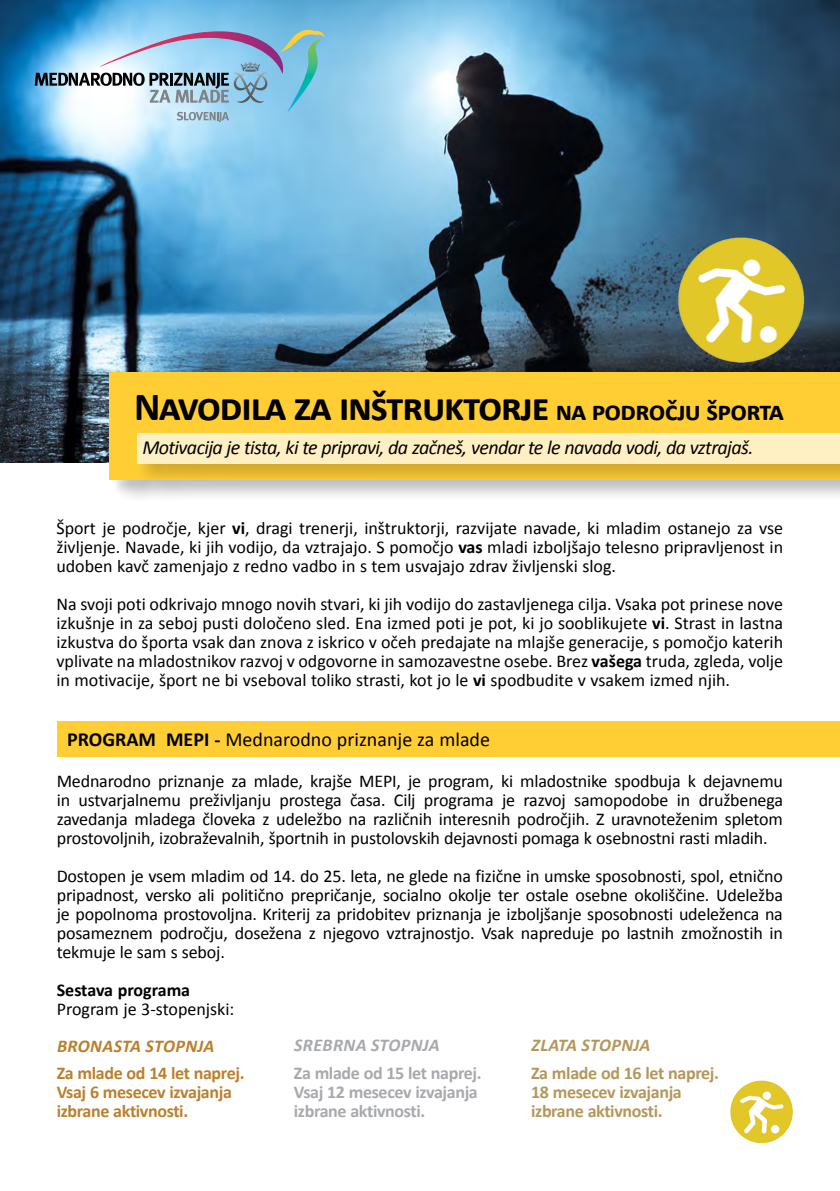
<style>
.page{position:relative;width:840px;height:1191px;background:#fff}
.page>*{position:absolute;margin:0;border:0;box-sizing:border-box;transform-origin:0 0}
.t1{font:700 40px "Calibri";letter-spacing:-.03em;color:#000}
.t2{font:italic 20px "Calibri";letter-spacing:-.03em;color:#000}
.t3{font:20px "Calibri";color:#000}
.t4{font:18px/19px "Calibri";letter-spacing:-.01em;color:#000;text-align:justify}
.t5{font:700 18px/19px "Calibri";letter-spacing:-.02em;color:#a7a9ac}
.t6{font:700 18px/19px "Calibri";letter-spacing:-.02em;color:#bb802d}
.t7{font:700 18px/19px "Calibri";letter-spacing:-.02em;color:#b4975a}
.t8{font:700 18px "Calibri";color:#000}
.t9{font:italic 700 18px "Calibri";letter-spacing:.02em;color:#bb802d}
.t10{font:italic 700 18px "Calibri";letter-spacing:.02em;color:#a7a9ac}
.t11{font:italic 700 18px "Calibri";letter-spacing:.015em;color:#b4975a}
.s1{font-size:27.4px}
.s2{font-weight:700}
</style>
<div class="page">
<img style="left:0;top:0;width:839px;height:462px">
<svg style="left:35px;top:28px;width:289px;height:94px;background:#9ac1d9"></svg>
<div style="left:109px;top:373px;width:730px;height:129px;background:#000;opacity:.25"></div>
<div style="left:109px;top:373px;width:730px;height:107px;background:#ffce35"></div>
<div style="left:136px;top:432px;width:703px;height:53px;background:#000;opacity:.25"></div>
<div style="left:137px;top:433px;width:702px;height:31px;background:#fff0c4"></div>
<div style="left:57px;top:721px;width:782px;height:35px;background:#ffce34"></div>
<img style="left:676px;top:235px;width:131px;height:128px">
<img style="left:730px;top:1080px;width:63px;height:63px">
<h1 class="t1" style="left:134px;top:382px;width:651px">Navodila za inštruktorje <span class="s1">na področju športa</span></h1>
<p class="t2" style="left:142px;top:435px;width:612px">Motivacija je tista, ki te pripravi, da začneš, vendar te le navada vodi, da vztrajaš.</p>
<p class="t4" style="left:56px;top:517px;width:728px">Šport je področje, kjer <span class="s2">vi</span>, dragi trenerji, inštruktorji, razvijate navade, ki mladim ostanejo za vse življenje. Navade, ki jih vodijo, da vztrajajo. S pomočjo <span class="s2">vas</span> mladi izboljšajo telesno pripravljenost in udoben kavč zamenjajo z redno vadbo in s tem usvajajo zdrav življenski slog.</p>
<p class="t4" style="left:56px;top:593px;width:728px">Na svoji poti odkrivajo mnogo novih stvari, ki jih vodijo do zastavljenega cilja. Vsaka pot prinese nove izkušnje in za seboj pusti določeno sled. Ena izmed poti je pot, ki jo sooblikujete <span class="s2">vi</span>. Strast in lastna izkustva do športa vsak dan znova z iskrico v očeh predajate na mlajše generacije, s pomočjo katerih vplivate na mladostnikov razvoj v odgovorne in samozavestne osebe. Brez <span class="s2">vašega</span> truda, zgleda, volje in motivacije, šport ne bi vseboval toliko strasti, kot jo le <span class="s2">vi</span> spodbudite v vsakem izmed njih.</p>
<p class="t3" style="left:67px;top:727px;width:424px"><span class="s2">PROGRAM MEPI -</span> Mednarodno priznanje za mlade</p>
<p class="t4" style="left:57px;top:770px;width:727px">Mednarodno priznanje za mlade, krajše MEPI, je program, ki mladostnike spodbuja k dejavnemu in ustvarjalnemu preživljanju prostega časa. Cilj programa je razvoj samopodobe in družbenega zavedanja mladega človeka z udeležbo na različnih interesnih področjih. Z uravnoteženim spletom prostovoljnih, izobraževalnih, športnih in pustolovskih dejavnosti pomaga k osebnostni rasti mladih.</p>
<p class="t4" style="left:57px;top:865px;width:727px">Dostopen je vsem mladim od 14. do 25. leta, ne glede na fizične in umske sposobnosti, spol, etnično pripadnost, versko ali politično prepričanje, socialno okolje ter ostale osebne okoliščine. Udeležba je popolnoma prostovoljna. Kriterij za pridobitev priznanja je izboljšanje sposobnosti udeleženca na posameznem področju, dosežena z njegovo vztrajnostjo. Vsak napreduje po lastnih zmožnostih in tekmuje le sam s seboj.</p>
<p class="t8" style="left:57px;top:979px;width:135px">Sestava programa</p>
<p class="t4" style="left:57px;top:998px;width:179px">Program je 3-stopenjski:</p>
<p class="t9" style="left:57px;top:1034px;width:159px">BRONASTA STOPNJA</p>
<p class="t6" style="left:57px;top:1062px;width:189px">Za mlade od 14 let naprej.<br>Vsaj 6 mesecev izvajanja izbrane aktivnosti.</p>
<p class="t10" style="left:294px;top:1034px;width:147px">SREBRNA STOPNJA</p>
<p class="t5" style="left:294px;top:1062px;width:189px">Za mlade od 15 let naprej.<br>Vsaj 12 mesecev izvajanja izbrane aktivnosti.</p>
<p class="t11" style="left:531px;top:1034px;width:120px">ZLATA STOPNJA</p>
<p class="t7" style="left:531px;top:1062px;width:189px">Za mlade od 16 let naprej.<br>18 mesecev izvajanja izbrane aktivnosti.</p>
</div>
